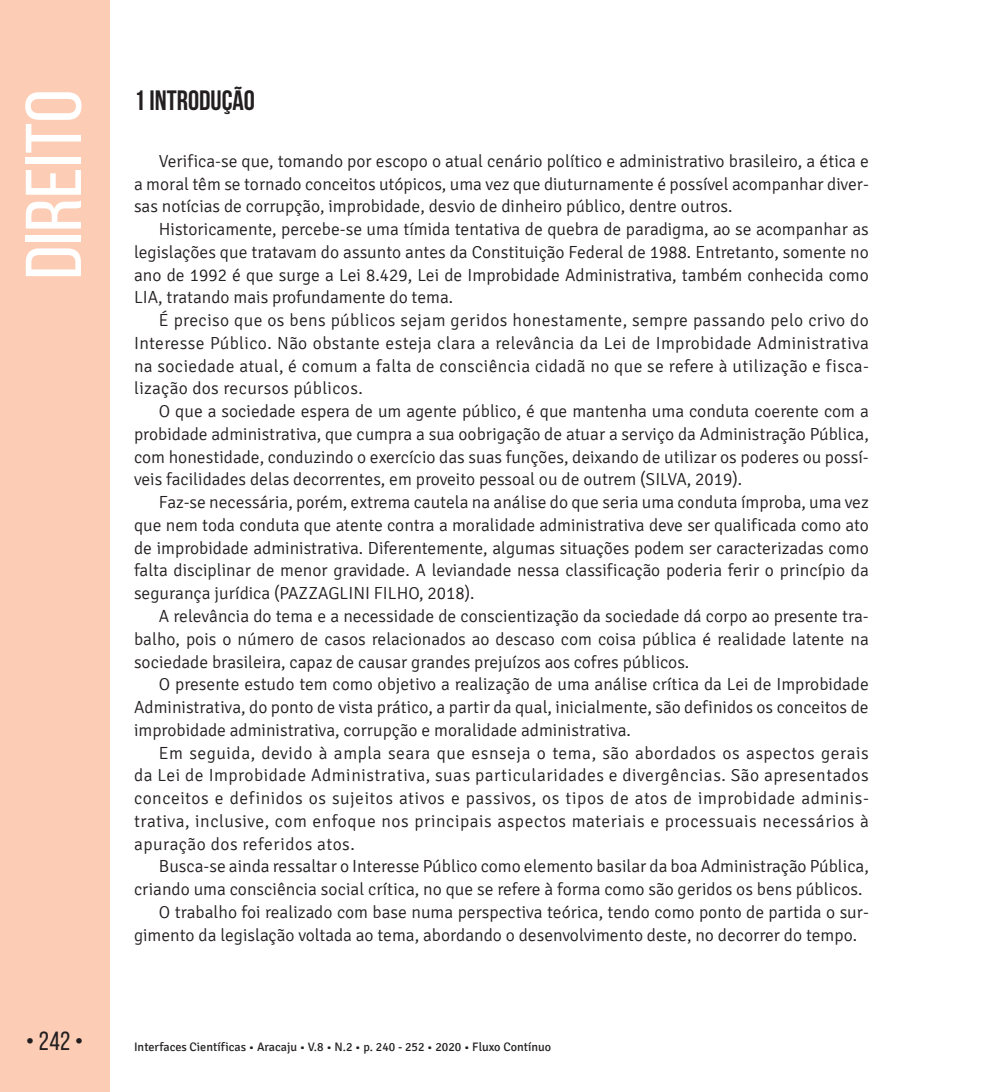
<style>
.page{position:relative;width:993px;height:1092px;background:#fff}
.page>*{position:absolute;margin:0;border:0;box-sizing:border-box;transform-origin:0 0}
.t1{font:78.75px "Bebas Neue";color:#fff;scale:1.09 1}
.t2{font:700 28px "Bebas Neue";color:#231f20}
.t3{font:26.25px "Bebas Neue";color:#231f20}
.t4{font:300 17.5px/22.8px "Signika";color:#231f20;text-align:justify}
.t5{font:12.25px "Signika";color:#231f20}
</style>
<div class="page">
<div style="left:0;top:0;width:109px;height:1091px;background:#fcccb5"></div>
<h1 class="t1" style="left:11px;top:279px;width:176px;rotate:-90deg">Direito</h1>
<h2 class="t2" style="left:134px;top:85px;width:122px">1 INTRODUÇÃO</h2>
<p class="t4" style="left:134px;top:150px;width:736px;text-indent:25px">Verifica-se que, tomando por escopo o atual cenário político e administrativo brasileiro, a ética e a moral têm se tornado conceitos utópicos, uma vez que diuturnamente é possível acompanhar diver&shy;sas notícias de corrupção, improbidade, desvio de dinheiro público, dentre outros.</p>
<p class="t4" style="left:134px;top:218px;width:736px;text-indent:25px">Historicamente, percebe-se uma tímida tentativa de quebra de paradigma, ao se acompanhar as legislações que tratavam do assunto antes da Constituição Federal de 1988. Entretanto, somente no ano de 1992 é que surge a Lei 8.429, Lei de Improbidade Administrativa, também conhecida como LIA, tratando mais profundamente do tema.</p>
<p class="t4" style="left:134px;top:309px;width:736px;text-indent:25px">É preciso que os bens públicos sejam geridos honestamente, sempre passando pelo crivo do Interesse Público. Não obstante esteja clara a relevância da Lei de Improbidade Administrativa na sociedade atual, é comum a falta de consciência cidadã no que se refere à utilização e fisca&shy;lização dos recursos públicos.</p>
<p class="t4" style="left:134px;top:400px;width:736px;text-indent:25px">O que a sociedade espera de um agente público, é que mantenha uma conduta coerente com a probidade administrativa, que cumpra a sua oobrigação de atuar a serviço da Administração Pública, com honestidade, conduzindo o exercício das suas funções, deixando de utilizar os poderes ou possí&shy;veis facilidades delas decorrentes, em proveito pessoal ou de outrem (SILVA, 2019).</p>
<p class="t4" style="left:134px;top:491px;width:736px;text-indent:25px">Faz-se necessária, porém, extrema cautela na análise do que seria uma conduta ímproba, uma vez que nem toda conduta que atente contra a moralidade administrativa deve ser qualificada como ato de improbidade administrativa. Diferentemente, algumas situações podem ser caracterizadas como falta disciplinar de menor gravidade. A leviandade nessa classificação poderia ferir o princípio da segurança jurídica (PAZZAGLINI FILHO, 2018).</p>
<p class="t4" style="left:134px;top:605px;width:736px;text-indent:25px">A relevância do tema e a necessidade de conscientização da sociedade dá corpo ao presente tra&shy;balho, pois o número de casos relacionados ao descaso com coisa pública é realidade latente na sociedade brasileira, capaz de causar grandes prejuízos aos cofres públicos.</p>
<p class="t4" style="left:134px;top:673px;width:736px;text-indent:25px">O presente estudo tem como objetivo a realização de uma análise crítica da Lei de Improbidade Administrativa, do ponto de vista prático, a partir da qual, inicialmente, são definidos os conceitos de improbidade administrativa, corrupção e moralidade administrativa.</p>
<p class="t4" style="left:134px;top:741px;width:736px;text-indent:25px">Em seguida, devido à ampla seara que esnseja o tema, são abordados os aspectos gerais da Lei de Improbidade Administrativa, suas particularidades e divergências. São apresentados conceitos e definidos os sujeitos ativos e passivos, os tipos de atos de improbidade adminis&shy;trativa, inclusive, com enfoque nos principais aspectos materiais e processuais necessários à apuração dos referidos atos.</p>
<p class="t4" style="left:159px;top:855px;width:711px">Busca-se ainda ressaltar o Interesse Público como elemento basilar da boa Administração Pública,</p>
<p class="t4" style="left:134px;top:878px;width:729px">criando uma consciência social crítica, no que se refere à forma como são geridos os bens públicos.</p>
<p class="t4" style="left:159px;top:900px;width:711px">O trabalho foi realizado com base numa perspectiva teórica, tendo como ponto de partida o sur-</p>
<p class="t4" style="left:134px;top:923px;width:724px">gimento da legislação voltada ao tema, abordando o desenvolvimento deste, no decorrer do tempo.</p>
<h3 class="t3" style="left:26px;top:1026px;width:59px">• 242 •</h3>
<p class="t5" style="left:134px;top:1040px;width:418px">Interfaces Científicas • Aracaju • V.8 • N.2 • p. 240 - 252 • 2020 • Fluxo Contínuo</p>
</div>
